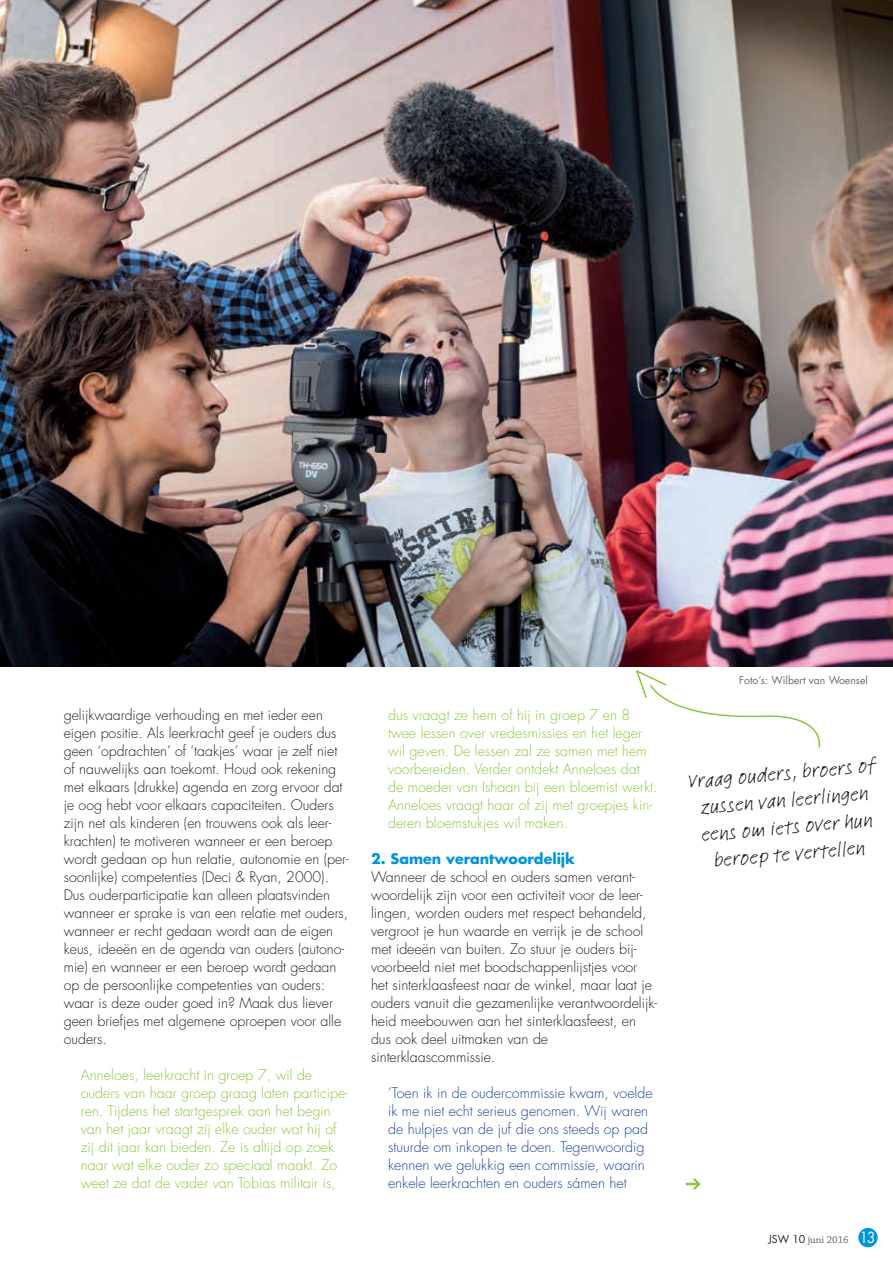
<style>
.page{position:relative;width:893px;height:1263px;background:#fff}
.page>*{position:absolute;margin:0;border:0;box-sizing:border-box;transform-origin:0 0}
.t1{font:21px/27px "Linotype Feltpen";color:#231f20;text-align:center}
.t2{font:300 14.25px/18px "Futura Std";color:#231f20}
.t3{font:300 14.25px/18px "Futura Std";color:#8bc63e}
.t4{font:300 14.25px/18px "Futura Std";color:#18469d}
.t5{font:700 14.25px "Futura Std";color:#0095d9}
.t6{font:10.5px "Futura Std";color:#6c6d70}
.t7{font:10.5px "Chaparral Pro";color:#636366}
.s1{font-family:"Futura Std";color:#231f20}
.s2{font-family:"Futura Std";font-size:15px;color:#fff}
</style>
<div class="page">
<img style="left:0;top:0;width:893px;height:666px">
<svg style="left:635px;top:670px;width:186px;height:78px"></svg>
<svg style="left:686px;top:1179px;width:15px;height:10px"></svg>
<div style="left:858px;top:1228px;width:20px;height:19px;background:#0095d9;border-radius:50%"></div>
<p class="t2" style="left:64px;top:706px;width:287px">gelijkwaardige verhouding en met ieder een eigen positie. Als leerkracht geef je ouders dus geen ‘opdrachten’ of ‘taakjes’ waar je zelf niet of nauwelijks aan toekomt. Houd ook rekening met elkaars (drukke) agenda en zorg ervoor dat je oog hebt voor elkaars capaciteiten. Ouders zijn net als kinderen (en trouwens ook als leer&shy;krachten) te motiveren wanneer er een beroep wordt gedaan op hun relatie, autonomie en (per&shy;soonlijke) competenties (Deci &amp; Ryan, 2000).<br>Dus ouderparticipatie kan alleen plaatsvinden wanneer er sprake is van een relatie met ouders, wanneer er recht gedaan wordt aan de eigen keus, ideeën en de agenda van ouders (autono&shy;mie) en wanneer er een beroep wordt gedaan op de persoonlijke competenties van ouders: waar is deze ouder goed in? Maak dus liever geen briefjes met algemene oproepen voor alle ouders.</p>
<p class="t3" style="left:81px;top:1066px;width:269px">Anneloes, leerkracht in groep 7, wil de ouders van haar groep graag laten participe&shy;ren. Tijdens het startgesprek aan het begin van het jaar vraagt zij elke ouder wat hij of zij dit jaar kan bieden. Ze is altijd op zoek naar wat elke ouder zo speciaal maakt. Zo weet ze dat de vader van Tobias militair is,</p>
<p class="t3" style="left:388px;top:706px;width:271px">dus vraagt ze hem of hij in groep 7 en 8 twee lessen over vredesmissies en het leger wil geven. De lessen zal ze samen met hem voorbereiden. Verder ontdekt Anneloes dat de moeder van Ishaan bij een bloemist werkt.<br>Anneloes vraagt haar of zij met groepjes kin&shy;deren bloemstukjes wil maken.</p>
<p class="t5" style="left:371px;top:849px;width:206px">2. Samen verantwoordelijk</p>
<p class="t2" style="left:371px;top:868px;width:288px">Wanneer de school en ouders samen verant&shy;woordelijk zijn voor een activiteit voor de leer&shy;lingen, worden ouders met respect behandeld, vergroot je hun waarde en verrijk je de school met ideeën van buiten. Zo stuur je ouders bij&shy;voorbeeld niet met boodschappenlijstjes voor het sinterklaasfeest naar de winkel, maar laat je ouders vanuit die gezamenlijke verantwoordelijk&shy;heid meebouwen aan het sinterklaasfeest, en dus ook deel uitmaken van de sinterklaascommissie.</p>
<p class="t4" style="left:388px;top:1084px;width:266px">‘Toen ik in de oudercommissie kwam, voelde ik me niet echt serieus genomen. Wij waren de hulpjes van de juf die ons steeds op pad stuurde om inkopen te doen. Tegenwoordig kennen we gelukkig een commissie, waarin enkele leerkrachten en ouders sámen het</p>
<p class="t6" style="left:739px;top:673px;width:130px">Foto’s: Wilbert van Woensel</p>
<h1 class="t1" style="left:687px;top:767px;width:190px;rotate:-5deg">Vraag ouders, broers of zussen van leerlingen eens om iets over hun beroep te vertellen</h1>
<p class="t7" style="left:769px;top:1234px;width:108px"><span class="s1">JSW 10</span> juni 2016 <span class="s2">13</span></p>
</div>
